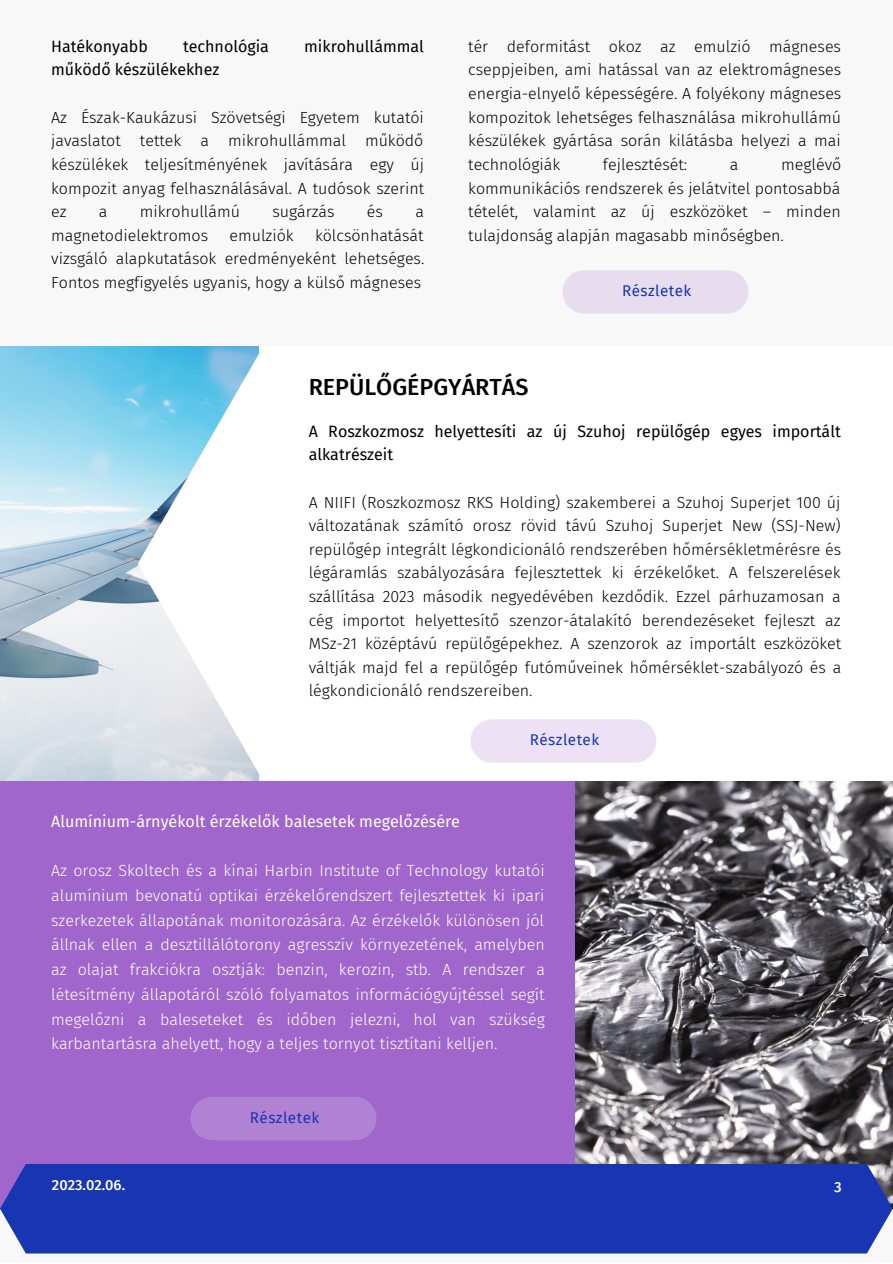
<style>
.page{position:relative;width:893px;height:1264px;background:#fff}
.page>*{position:absolute;margin:0;border:0;box-sizing:border-box;transform-origin:0 0}
.t1{font:500 23.25px "Fira Sans";color:#000}
.t2{font:300 16.05px/23.5px "Fira Sans";color:#000;text-align:justify}
.t3{font:300 16.05px/24.8px "Fira Sans";color:#fff;text-align:justify}
.t4{font:16.05px/23.5px "Fira Sans";color:#000}
.t5{font:16.05px "Fira Sans";color:#fff}
.t6{font:15.3px "Fira Sans";letter-spacing:.03em;color:#1836b2}
.t7{font:500 14.55px "Fira Sans";color:#fff}
</style>
<div class="page">
<div style="left:0;top:0;width:892px;height:1262px;background:#f8f8f8"></div>
<img style="left:0;top:346px;width:138px;height:435px">
<svg style="left:138px;top:346px;width:518px;height:435px"></svg>
<div style="left:470px;top:719px;width:186px;height:43px;background:#ede2f5;border-radius:21px"></div>
<div style="left:0;top:781px;width:627px;height:427px;background:#a066cb"></div>
<img style="left:575px;top:781px;width:317px;height:382px">
<div style="left:0;top:1163px;width:892px;height:90px;background:#1836b2"></div>
<div style="left:190px;top:1096px;width:186px;height:44px;background:#b182d4;border-radius:21px"></div>
<div style="left:562px;top:270px;width:186px;height:43px;background:#e7ddef;border-radius:21px"></div>
<svg style="left:834px;top:1181px;width:6px;height:11px"></svg>
<p class="t4" style="left:51px;top:35px;width:98px">Hatékonyabb</p>
<p class="t4" style="left:183px;top:35px;width:87px">technológia</p>
<p class="t4" style="left:304px;top:35px;width:121px">mikrohullámmal</p>
<p class="t4" style="left:51px;top:58px;width:170px">működő készülékekhez</p>
<p class="t2" style="left:51px;top:105px;width:374px">Az Észak-Kaukázusi Szövetségi Egyetem kutatói javaslatot tettek a mikrohullámmal működő készülékek teljesítményének javítására egy új kompozit anyag felhasználásával. A tudósok szerint ez</p>
<p class="t2" style="left:99px;top:200px;width:10px">a</p>
<p class="t2" style="left:140px;top:200px;width:102px">mikrohullámú</p>
<p class="t2" style="left:272px;top:200px;width:64px">sugárzás</p>
<p class="t2" style="left:367px;top:200px;width:18px">és</p>
<p class="t2" style="left:415px;top:200px;width:10px">a</p>
<p class="t2" style="left:51px;top:223px;width:158px">magnetodielektromos</p>
<p class="t2" style="left:229px;top:223px;width:66px">emulziók</p>
<p class="t2" style="left:51px;top:223px;width:375px;text-indent:264px">kölcsönhatását vizsgáló alapkutatások eredményeként lehetséges.<br>Fontos megfigyelés ugyanis, hogy a külső mágneses</p>
<p class="t2" style="left:468px;top:35px;width:374px">tér deformitást okoz az emulzió mágneses cseppjeiben, ami hatással van az elektromágneses energia-elnyelő képességére. A folyékony mágneses kompozitok lehetséges felhasználása mikrohullámú készülékek gyártása során kilátásba helyezi a mai technológiák</p>
<p class="t2" style="left:468px;top:153px;width:374px;text-indent:313px">meglévő kommunikációs rendszerek és jelátvitel pontosabbá tételét, valamint az új eszközöket – minden tulajdonság alapján magasabb minőségben.</p>
<p class="t2" style="left:603px;top:153px;width:86px">fejlesztését:</p>
<p class="t2" style="left:729px;top:153px;width:10px">a</p>
<p class="t6" style="left:622px;top:282px;width:71px">Részletek</p>
<h1 class="t1" style="left:309px;top:373px;width:221px">REPÜLŐGÉPGYÁRTÁS</h1>
<p class="t4" style="left:309px;top:419px;width:533px">A Roszkozmosz helyettesíti az új Szuhoj repülőgép egyes importált alkatrészeit</p>
<p class="t2" style="left:309px;top:490px;width:534px">A NIIFI (Roszkozmosz RKS Holding) szakemberei a Szuhoj Superjet 100 új változatának számító orosz rövid távú Szuhoj Superjet New (SSJ-New) repülőgép integrált légkondicionáló rendszerében hőmérsékletmérésre és légáramlás szabályozására fejlesztettek ki érzékelőket. A felszerelések szállítása 2023 második negyedévében kezdődik. Ezzel párhuzamosan a cég importot helyettesítő szenzor-átalakító berendezéseket fejleszt az MSz-21 középtávú repülőgépekhez. A szenzorok az importált eszközöket váltják majd fel a repülőgép futóműveinek hőmérséklet-szabályozó és a légkondicionáló rendszereiben.</p>
<p class="t6" style="left:530px;top:731px;width:71px">Részletek</p>
<p class="t5" style="left:51px;top:811px;width:410px">Alumínium-árnyékolt érzékelők balesetek megelőzésére</p>
<p class="t3" style="left:51px;top:858px;width:495px">Az orosz Skoltech és a kínai Harbin Institute of Technology kutatói alumínium bevonatú optikai érzékelőrendszert fejlesztettek ki ipari szerkezetek állapotának monitorozására. Az érzékelők különösen jól állnak ellen a desztillálótorony agresszív környezetének, amelyben az olajat frakciókra osztják: benzin, kerozin, stb. A rendszer a létesítmény állapotáról szóló folyamatos információgyűjtéssel segít megelőzni a baleseteket és időben jelezni, hol van szükség karbantartásra ahelyett, hogy a teljes tornyot tisztítani kelljen.</p>
<p class="t7" style="left:52px;top:1176px;width:75px">2023.02.06.</p>
<p class="t6" style="left:250px;top:1108px;width:71px">Részletek</p>
</div>
